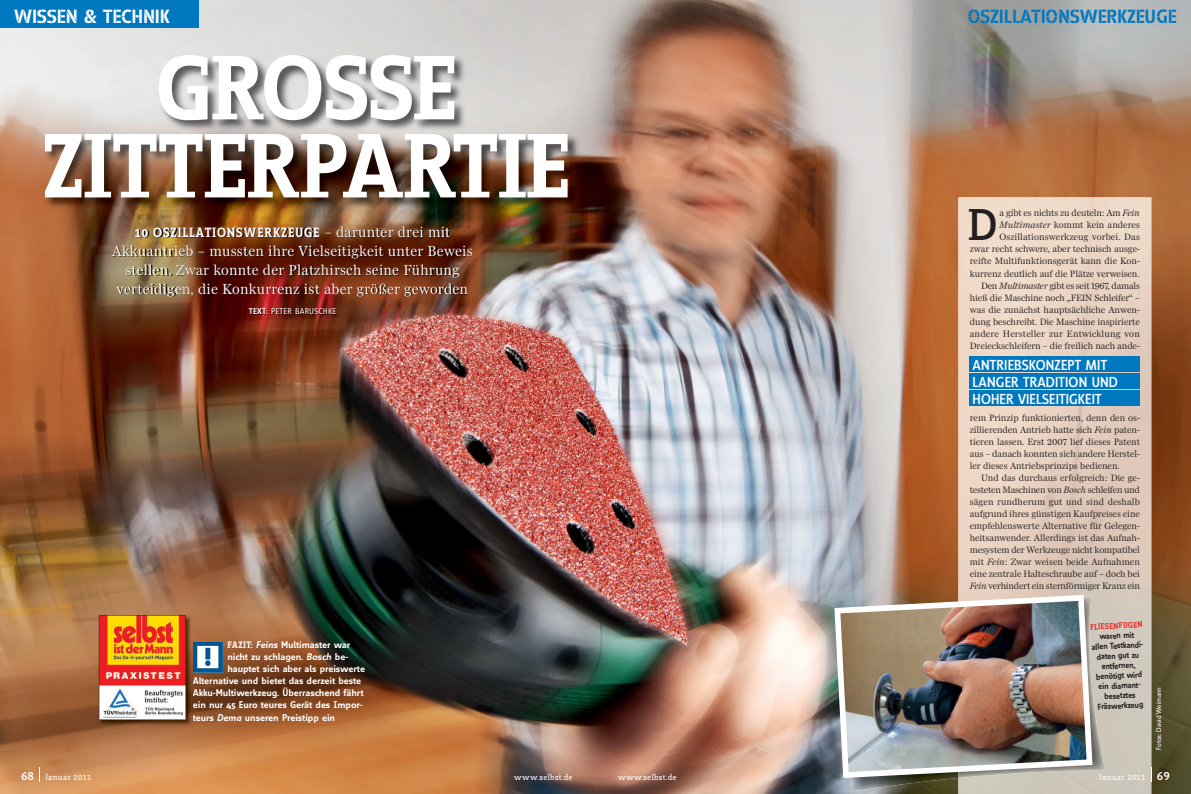
<style>
.page{position:relative;width:1191px;height:794px;background:#fff}
.page>*{position:absolute;margin:0;border:0;box-sizing:border-box;transform-origin:0 0}
.t1{font:88px/78px "Manual Slab Bold Tf";letter-spacing:-.01em;color:#fff;text-align:center}
.t2{font:42.9px "Manual Slab Medium Tf";color:#231f20}
.t3{font:18.5px "Manual Extra Stencil";letter-spacing:-.01em;color:#0078c0}
.t4{font:18.5px "Manual Extra Stencil";letter-spacing:-.01em;color:#fff}
.t5{font:15px/19px "Miller Daily One";letter-spacing:.01em;color:#fff;text-align:center}
.t6{font:14px/17px "Manual Sans Medium Tf";letter-spacing:.01em;color:#fff}
.t7{font:13px "Manual Slab Bold Tf";letter-spacing:.06em;color:#fff}
.t8{font:9.5px/12px "Miller Daily One";letter-spacing:-.01em;color:#231f20;text-align:right}
.t9{font:700 9.5px "Manual Office";letter-spacing:-.01em;color:#fff}
.t10{font:700 8.5px/10px "Manual Office";color:#231f20;text-align:center;scale:.9 1}
.t11{font:8.5px "Manual Slab Regular Tf";letter-spacing:.035em;color:#fff}
.t12{font:8px "Manual Office";letter-spacing:.02em;color:#fff}
.t13{font:8px "Manual Slab Bold Tf";color:#ee2d28;scale:.95 1}
.t14{font:7px "Manual Sans Regular Tf";letter-spacing:-.01em;color:#fff}
.s1{font-family:"Miller Daily One";font-size:15px}
.s2{font-weight:700}
.s3{font-family:"Manual Slab Bold Tf";font-weight:400;font-size:9px}
.s4{font-style:italic}
.s5{font-family:"Manual Slab Medium Tf";font-size:13px}
</style>
<div class="page">
<img style="left:0;top:0;width:1191px;height:793px">
<img style="left:958px;top:197px;width:193px;height:428px">
<div style="left:1087px;top:625px;width:64px;height:168px;background:#cdc8bc"></div>
<div style="left:958px;top:777px;width:129px;height:16px;background:#cdc8bb"></div>
<div style="left:969px;top:356px;width:171px;height:15px;background:#0078c0"></div>
<div style="left:969px;top:373px;width:171px;height:15px;background:#0078c0"></div>
<div style="left:969px;top:390px;width:171px;height:15px;background:#0078c0"></div>
<img style="left:837px;top:777px;width:121px;height:13px">
<img style="left:1092px;top:595px;width:14px;height:182px">
<img style="left:834px;top:594px;width:258px;height:183px">
<img style="left:108px;top:223px;width:383px;height:129px">
<svg style="left:193px;top:641px;width:30px;height:31px"></svg>
<img style="left:98px;top:614px;width:94px;height:112px">
<svg style="left:99px;top:615px;width:87px;height:104px"></svg>
<div style="left:0;top:0;width:198px;height:28px;background:#0078c0"></div>
<svg style="left:39px;top:767px;width:1px;height:14px"></svg>
<svg style="left:1150px;top:767px;width:1px;height:14px"></svg>
<img style="left:43px;top:53px;width:538px;height:158px">
<p class="t4" style="left:14px;top:10px;width:157px">WISSEN &amp; TECHNIK</p>
<p class="t1" style="left:42px;top:57px;width:529px">GROSSE<br>ZITTERPARTIE</p>
<p class="t7" style="left:135px;top:227px;width:317px">10 OSZILLATIONSWERKZEUGE <span class="s1">– darunter drei mit</span></p>
<p class="t5" style="left:112px;top:242px;width:362px">Akkuantrieb – mussten ihre Vielseitigkeit unter Beweis stellen. Zwar konnte der Platzhirsch seine Führung verteidigen, die Konkurrenz ist aber größer geworden</p>
<p class="t12" style="left:249px;top:308px;width:89px"><span class="s2">TEXT:</span> PETER BARUSCHKE</p>
<p class="t9" style="left:227px;top:641px;width:124px"><span class="s3">FAZIT:</span> <span class="s4">Feins</span> Multimaster war</p>
<p class="t9" style="left:227px;top:653px;width:122px">nicht zu schlagen. <span class="s4">Bosch</span> be-</p>
<p class="t9" style="left:227px;top:665px;width:139px">hauptet sich aber als preiswerte</p>
<p class="t9" style="left:193px;top:677px;width:170px">Alternative und bietet das derzeit beste</p>
<p class="t9" style="left:193px;top:689px;width:172px">Akku-Multiwerkzeug. Überraschend fährt</p>
<p class="t9" style="left:193px;top:701px;width:171px">ein nur 45 Euro teures Gerät des Impor-</p>
<p class="t9" style="left:193px;top:713px;width:144px">teurs <span class="s4">Dema</span> unseren Preistipp ein</p>
<p class="t3" style="left:967px;top:10px;width:210px">OSZILLATIONSWERKZEUGE</p>
<p class="t2" style="left:968px;top:209px;width:31px">D</p>
<p class="t8" style="left:969px;top:208px;width:172px">a gibt es nichts zu deuteln: Am <span class="s4">Fein Multimaster</span> kommt kein anderes Oszillationswerkzeug vorbei. Das<br>zwar recht schwere, aber technisch ausge&shy;reifte Multifunktionsgerät kann die Kon&shy;kurrenz deutlich auf die Plätze verweisen.<br>Den <span class="s4">Multimaster</span> gibt es seit 1967, damals hieß die Maschine noch „FEIN Schleifer“ – was die zunächst hauptsächliche Anwen&shy;dung beschreibt. Die Maschine inspirierte andere Hersteller zur Entwicklung von Dreieckschleifern – die freilich nach ande-</p>
<p class="t6" style="left:972px;top:357px;width:147px">ANTRIEBSKONZEPT MIT<br>LANGER TRADITION UND<br>HOHER VIELSEITIGKEIT</p>
<p class="t8" style="left:969px;top:412px;width:172px">rem Prinzip funktionierten, denn den os-</p>
<p class="t8" style="left:969px;top:424px;width:172px">zillierenden Antrieb hatte sich <span class="s4">Fein</span> paten-</p>
<p class="t8" style="left:969px;top:436px;width:172px">tieren lassen. Erst 2007 lief dieses Patent</p>
<p class="t8" style="left:969px;top:448px;width:172px">aus – danach konnten sich andere Herstel-</p>
<p class="t8" style="left:969px;top:460px;width:151px">ler dieses Antriebsprinzips bedienen.</p>
<p class="t8" style="left:981px;top:472px;width:160px">Und das durchaus erfolgreich: Die ge-</p>
<p class="t8" style="left:969px;top:484px;width:172px">testeten Maschinen von <span class="s4">Bosch</span> schleifen und</p>
<p class="t8" style="left:969px;top:496px;width:172px">sägen rundherum gut und sind deshalb</p>
<p class="t8" style="left:969px;top:508px;width:172px">aufgrund ihres günstigen Kaufpreises eine</p>
<p class="t8" style="left:969px;top:520px;width:172px">empfehlenswerte Alternative für Gelegen-</p>
<p class="t8" style="left:969px;top:532px;width:172px">heitsanwender. Allerdings ist das Aufnah-</p>
<p class="t8" style="left:969px;top:544px;width:172px">mesystem der Werkzeuge nicht kompatibel</p>
<p class="t8" style="left:969px;top:556px;width:172px">mit <span class="s4">Fein</span>: Zwar weisen beide Aufnahmen</p>
<p class="t8" style="left:969px;top:568px;width:172px">eine zentrale Halteschraube auf – doch bei</p>
<p class="t8" style="left:969px;top:580px;width:172px"><span class="s4">Fein</span> verhindert ein sternförmiger Kranz ein</p>
<p class="t13" style="left:1090px;top:623px;width:56px;rotate:-3deg">FLIESENFUGEN</p>
<p class="t10" style="left:1090px;top:632px;width:61px;rotate:-3deg">waren mit<br>allen Testkandi&shy;daten gut zu entfernen, benötigt wird ein diamant&shy;besetztes<br>Fräswerkzeug</p>
<p class="t14" style="left:1156px;top:749px;width:64px;rotate:-90deg">Fotos: David Weimann</p>
<p class="t11" style="left:21px;top:773px;width:72px"><span class="s5">68</span> Januar 2011</p>
<p class="t11" style="left:514px;top:773px;width:60px">www.selbst.de</p>
<p class="t11" style="left:618px;top:773px;width:60px">www.selbst.de</p>
<p class="t11" style="left:1099px;top:773px;width:72px">Januar 2011 <span class="s5">69</span></p>
</div>
